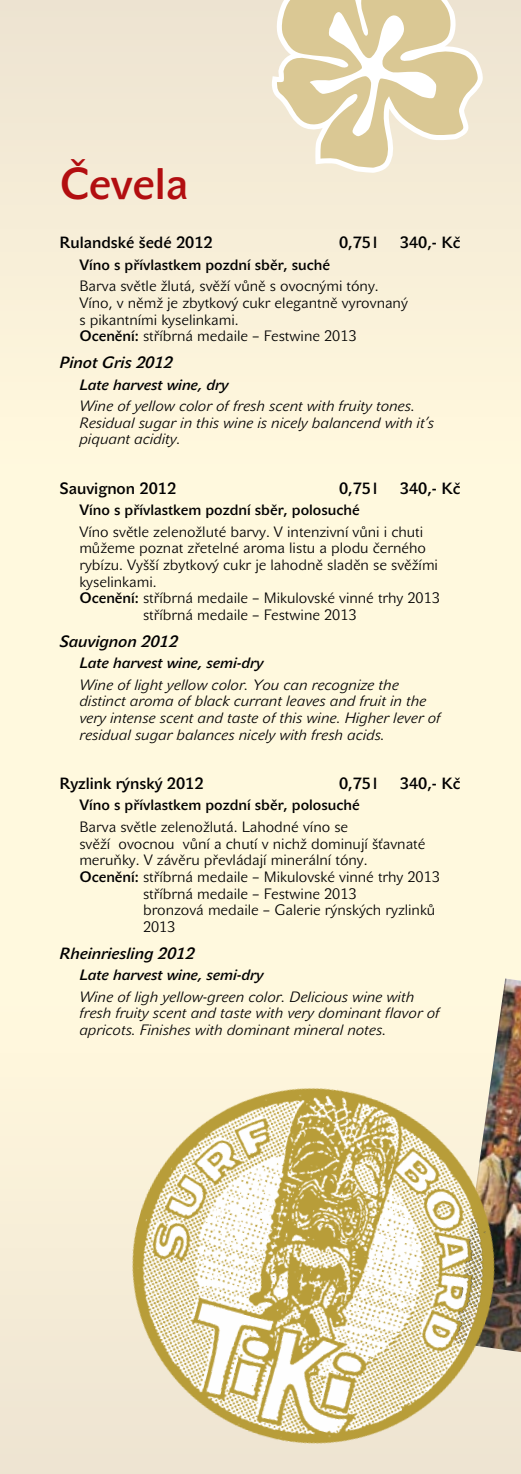
<style>
.page{position:relative;width:521px;height:1474px;background:#fff}
.page>*{position:absolute;margin:0;border:0;box-sizing:border-box;transform-origin:0 0}
.t1{font:43.75px "John Sans Medium Pro";color:#b20e10}
.t2{font:16.1px "John Sans Medium Pro";color:#000}
.t3{font:italic 16.1px "John Sans Medium Pro";color:#000}
.t4{font:14.88px/16.6px "John Sans Lite Pro";color:#000}
.t5{font:italic 14.88px/16.6px "John Sans Lite Pro";color:#000}
.t6{font:14.88px "John Sans Medium Pro";color:#000}
.t7{font:italic 14.88px "John Sans Medium Pro";color:#000}
.s1{font-family:"John Sans Medium Pro"}
</style>
<div class="page">
<div style="left:0;top:0;width:521px;height:1473px;background:linear-gradient(to bottom,#faf2da,#faf2da)"></div>
<svg style="left:271px;top:0;width:212px;height:173px;fill:#f3ead6"></svg>
<svg style="left:276px;top:0;width:202px;height:168px"></svg>
<svg style="left:310px;top:12px;width:127px;height:125px"></svg>
<img style="left:454px;top:978px;width:67px;height:58px">
<img style="left:86px;top:1036px;width:435px;height:437px">
<h1 class="t1" style="left:60px;top:158px;width:130px">Čevela</h1>
<p class="t2" style="left:60px;top:233px;width:155px">Rulandské šedé 2012</p>
<p class="t2" style="left:339px;top:233px;width:39px">0,75l</p>
<p class="t2" style="left:400px;top:233px;width:62px">340,- Kč</p>
<p class="t6" style="left:79px;top:256px;width:252px">Víno s přívlastkem pozdní sběr, suché</p>
<p class="t4" style="left:79px;top:278px;width:330px">Barva světle žlutá, svěží vůně s ovocnými tóny.<br>Víno, v němž je zbytkový cukr elegantně vyrovnaný s pikantními kyselinkami.<br><span class="s1">Ocenění:</span> stříbrná medaile – Festwine 2013</p>
<p class="t3" style="left:60px;top:353px;width:115px">Pinot Gris 2012</p>
<p class="t7" style="left:79px;top:376px;width:150px">Late harvest wine, dry</p>
<p class="t5" style="left:79px;top:398px;width:356px">Wine of yellow color of fresh scent with fruity tones.<br>Residual sugar in this wine is nicely balancend with it’s piquant acidity.</p>
<p class="t2" style="left:60px;top:478px;width:118px">Sauvignon 2012</p>
<p class="t2" style="left:339px;top:478px;width:39px">0,75l</p>
<p class="t2" style="left:400px;top:478px;width:62px">340,- Kč</p>
<p class="t6" style="left:79px;top:501px;width:282px">Víno s přívlastkem pozdní sběr, polosuché</p>
<p class="t4" style="left:79px;top:523px;width:345px">Víno světle zelenožluté barvy. V intenzivní vůni i chuti</p>
<p class="t4" style="left:79px;top:540px;width:348px">můžeme poznat zřetelné aroma listu a plodu černého</p>
<p class="t4" style="left:79px;top:556px;width:360px">rybízu. Vyšší zbytkový cukr je lahodně sladěn se svěžími</p>
<p class="t4" style="left:79px;top:573px;width:79px">kyselinkami.</p>
<p class="t4" style="left:79px;top:590px;width:362px"><span class="s1">Ocenění:</span> stříbrná medaile – Mikulovské vinné trhy 2013</p>
<p class="t4" style="left:143px;top:606px;width:215px">stříbrná medaile – Festwine 2013</p>
<p class="t3" style="left:60px;top:632px;width:120px">Sauvignon 2012</p>
<p class="t7" style="left:79px;top:654px;width:185px">Late harvest wine, semi-dry</p>
<p class="t5" style="left:79px;top:676px;width:363px">Wine of light yellow color. You can recognize the distinct aroma of black currant leaves and fruit in the very intense scent and taste of this wine. Higher lever of residual sugar balances nicely with fresh acids.</p>
<p class="t2" style="left:60px;top:774px;width:145px">Ryzlink rýnský 2012</p>
<p class="t2" style="left:339px;top:774px;width:39px">0,75l</p>
<p class="t2" style="left:400px;top:774px;width:62px">340,- Kč</p>
<p class="t6" style="left:79px;top:796px;width:282px">Víno s přívlastkem pozdní sběr, polosuché</p>
<p class="t4" style="left:79px;top:818px;width:270px">Barva světle zelenožlutá. Lahodné víno se</p>
<p class="t4" style="left:79px;top:835px;width:347px">svěží ovocnou vůní a chutí v nichž dominují šťavnaté</p>
<p class="t4" style="left:79px;top:852px;width:290px">meruňky. V závěru převládají minerální tóny.</p>
<p class="t4" style="left:79px;top:868px;width:362px"><span class="s1">Ocenění:</span> stříbrná medaile – Mikulovské vinné trhy 2013</p>
<p class="t4" style="left:143px;top:885px;width:215px">stříbrná medaile – Festwine 2013</p>
<p class="t4" style="left:143px;top:901px;width:294px">bronzová medaile – Galerie rýnských ryzlinků</p>
<p class="t4" style="left:143px;top:918px;width:34px">2013</p>
<p class="t3" style="left:60px;top:943px;width:136px">Rheinriesling 2012</p>
<p class="t7" style="left:79px;top:966px;width:185px">Late harvest wine, semi-dry</p>
<p class="t5" style="left:79px;top:988px;width:362px">Wine of ligh yellow-green color. Delicious wine with fresh fruity scent and taste with very dominant flavor of apricots. Finishes with dominant mineral notes.</p>
</div>
